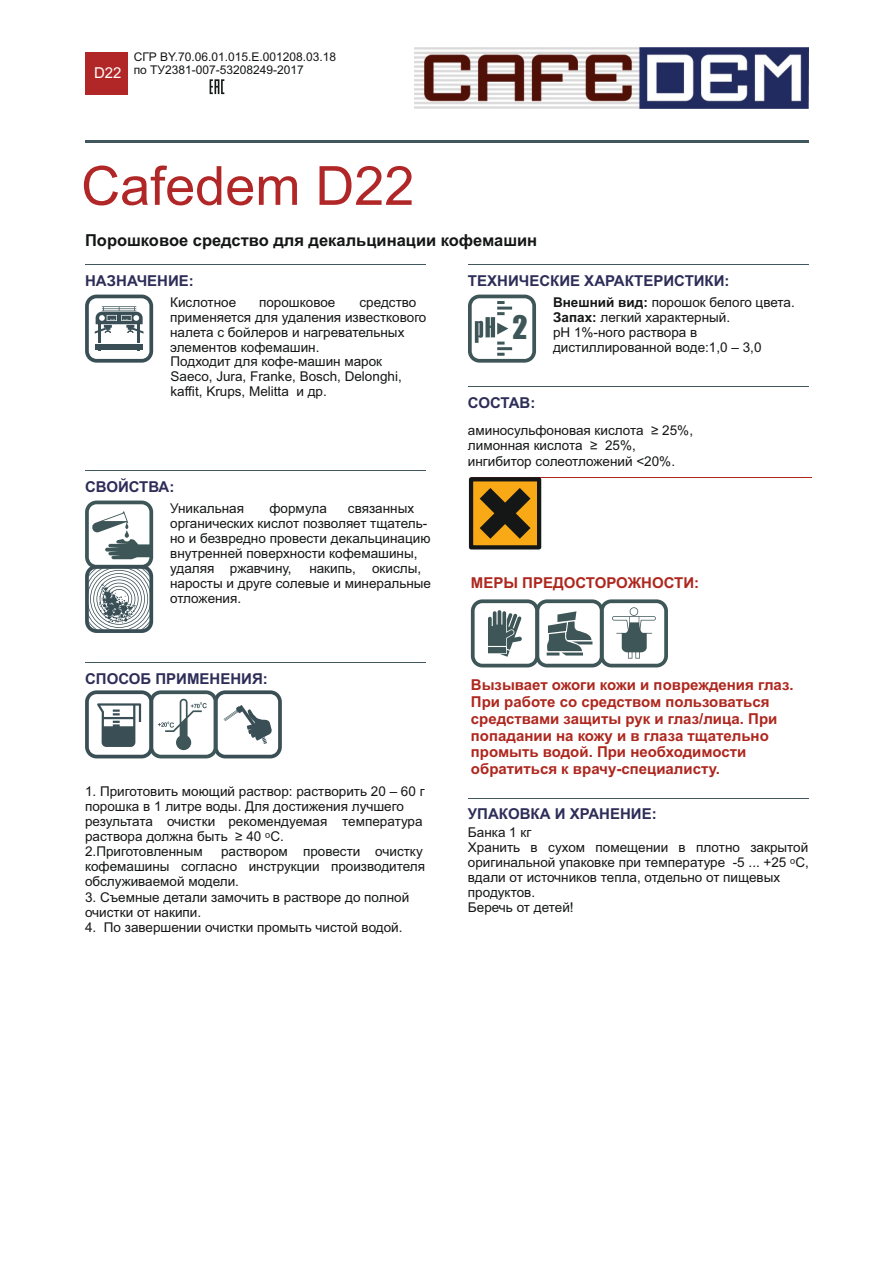
<style>
.page{position:relative;width:893px;height:1262px;background:#fff}
.page>*{position:absolute;margin:0;border:0;box-sizing:border-box;transform-origin:0 0}
.t1{font:54px "Arial";color:#b12727}
.t2{font:30px "Impact";color:#3e5657}
.t3{font:700 16.5px "Arial";color:#151616}
.t4{font:700 15px/16.8px "Arial";color:#ae271e}
.t5{font:700 15px "Arial";color:#2d2d58}
.t6{font:15px "Arial";color:#fff}
.t7{font:13.5px/15.1px "Arial";color:#151616}
.t8{font:12px/13.4px "Arial";color:#151616}
.s1{font-weight:700}
</style>
<div class="page">
<hr style="left:471px;top:477px;width:340px;height:1px;background:#ae271e">
<svg style="left:471px;top:599px;width:197px;height:68px"></svg>
<svg style="left:468px;top:477px;width:74px;height:73px;background:#89621c"></svg>
<hr style="left:85px;top:140px;width:723px;height:2px;background:#41575e">
<hr style="left:85px;top:264px;width:340px;height:1px;background:#41575e">
<hr style="left:85px;top:470px;width:340px;height:1px;background:#41575e">
<hr style="left:85px;top:662px;width:340px;height:1px;background:#41575e">
<svg style="left:468px;top:294px;width:68px;height:68px"></svg>
<hr style="left:468px;top:264px;width:340px;height:1px;background:#41575e">
<hr style="left:468px;top:386px;width:340px;height:1px;background:#41575e">
<hr style="left:468px;top:798px;width:340px;height:1px;background:#41575e">
<svg style="left:85px;top:294px;width:68px;height:68px"></svg>
<svg style="left:85px;top:500px;width:68px;height:133px"></svg>
<svg style="left:85px;top:690px;width:197px;height:68px"></svg>
<div style="left:85px;top:52px;width:43px;height:42px;background:#b12727"></div>
<svg style="left:209px;top:79px;width:15px;height:15px"></svg>
<img style="left:414px;top:47px;width:394px;height:62px">
<p class="t6" style="left:94px;top:67px;width:29px">D22</p>
<p class="t8" style="left:134px;top:51px;width:204px">СГР BY.70.06.01.015.E.001208.03.18 по ТУ2381-007-53208249-2017</p>
<h1 class="t1" style="left:81px;top:165px;width:335px">Cafedem D22</h1>
<p class="t3" style="left:85px;top:234px;width:453px">Порошковое средство для декальцинации кофемашин</p>
<p class="t5" style="left:85px;top:275px;width:110px">НАЗНАЧЕНИЕ:</p>
<p class="t7" style="left:170px;top:296px;width:68px">Кислотное</p>
<p class="t7" style="left:259px;top:296px;width:78px">порошковое</p>
<p class="t5" style="left:468px;top:275px;width:263px">ТЕХНИЧЕСКИЕ ХАРАКТЕРИСТИКИ:</p>
<p class="t7" style="left:553px;top:296px;width:243px"><span class="s1">Внешний вид:</span> порошок белого цвета.<br><span class="s1">Запах:</span> легкий характерный.<br>рН 1%-ного раствора в дистиллированной воде:1,0 – 3,0</p>
<p class="t7" style="left:170px;top:296px;width:258px;text-indent:189px">средство применяется для удаления известкового налета с бойлеров и нагревательных элементов кофемашин.</p>
<h2 class="t2" style="left:512px;top:315px;width:17px">2</h2>
<p class="t7" style="left:170px;top:355px;width:233px">Подходит для кофе-машин марок<br>Saeco, Jura, Franke, Bosch, Delonghi, kaffit, Krups, Melitta и др.</p>
<p class="t5" style="left:468px;top:397px;width:69px">СОСТАВ:</p>
<p class="t5" style="left:85px;top:481px;width:91px">СВОЙСТВА:</p>
<p class="t7" style="left:170px;top:502px;width:75px">Уникальная</p>
<p class="t7" style="left:269px;top:502px;width:59px">формула</p>
<p class="t7" style="left:170px;top:502px;width:262px;text-indent:178px">связанных органических кислот позволяет тщатель&shy;но и безвредно провести декальцинацию внутренней поверхности кофемашины, удаляя ржавчину,</p>
<p class="t7" style="left:170px;top:562px;width:262px;text-indent:139px">накипь, окислы, наросты и друге солевые и минеральные отложения.</p>
<p class="t5" style="left:85px;top:673px;width:184px">СПОСОБ ПРИМЕНЕНИЯ:</p>
<p class="t7" style="left:85px;top:785px;width:341px">1. Приготовить моющий раствор: растворить 20 – 60 г порошка в 1 литре воды. Для достижения лучшего результата очистки рекомендуемая температура раствора должна быть ≥ 40 ᵒС.<br>2.Приготовленным</p>
<p class="t7" style="left:85px;top:845px;width:341px;text-indent:136px">раствором провести очистку кофемашины согласно инструкции производителя обслуживаемой модели.</p>
<p class="t7" style="left:85px;top:890px;width:326px">3. Съемные детали замочить в растворе до полной очистки от накипи.</p>
<p class="t7" style="left:85px;top:920px;width:319px">4. По завершении очистки промыть чистой водой.</p>
<p class="t7" style="left:468px;top:424px;width:226px">аминосульфоновая кислота ≥ 25%, лимонная кислота ≥ 25%, ингибитор солеотложений &lt;20%.</p>
<p class="t4" style="left:471px;top:575px;width:230px">МЕРЫ ПРЕДОСТОРОЖНОСТИ:</p>
<p class="t4" style="left:471px;top:678px;width:324px">Вызывает ожоги кожи и повреждения глаз.<br>При работе со средством пользоваться средствами защиты рук и глаз/лица. При попадании на кожу и в глаза тщательно промыть водой. При необходимости обратиться к врачу-специалисту.</p>
<p class="t5" style="left:468px;top:807px;width:190px">УПАКОВКА И ХРАНЕНИЕ:</p>
<p class="t7" style="left:468px;top:825px;width:342px">Банка 1 кг<br>Хранить в сухом помещении в плотно закрытой оригинальной упаковке при температуре -5 ... +25 ᵒС, вдали от источников тепла, отдельно от пищевых продуктов.<br>Беречь от детей!</p>
</div>
